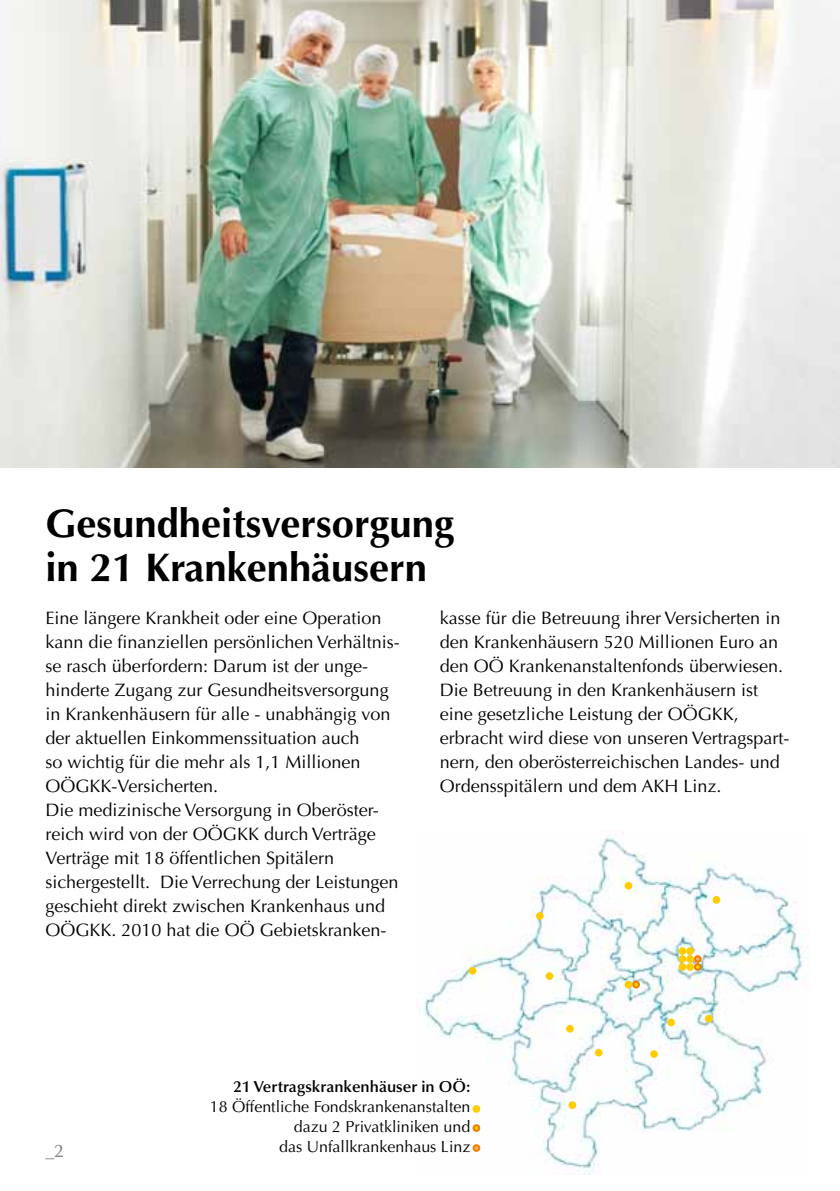
<style>
.page{position:relative;width:840px;height:1191px;background:#fff}
.page>*{position:absolute;margin:0;border:0;box-sizing:border-box;transform-origin:0 0}
.t1{font:700 40px/44px "Optima LT Std";color:#000}
.t2{font:18px/24px "Optima LT Std";color:#000}
.t3{font:500 18px "Optima LT Std";color:#87888a}
.t4{font:16px/20px "Optima LT Std";color:#000;text-align:right}
.t5{font:600 16px "Optima LT Std";color:#000}
</style>
<div class="page">
<img style="left:416px;top:830px;width:392px;height:344px">
<img style="left:0;top:0;width:839px;height:468px">
<div style="left:535px;top:912px;width:8px;height:7px;border:2px solid #fecc00;border-radius:50%"></div>
<div style="left:624px;top:882px;width:8px;height:7px;border:2px solid #fecc00;border-radius:50%"></div>
<div style="left:712px;top:896px;width:8px;height:7px;border:2px solid #fecc00;border-radius:50%"></div>
<div style="left:468px;top:967px;width:8px;height:7px;border:2px solid #fecc00;border-radius:50%"></div>
<div style="left:545px;top:972px;width:8px;height:8px;border:2px solid #fecc00;border-radius:50%"></div>
<div style="left:566px;top:1025px;width:7px;height:7px;border:2px solid #fecc00;border-radius:50%"></div>
<div style="left:594px;top:1049px;width:8px;height:7px;border:2px solid #fecc00;border-radius:50%"></div>
<div style="left:568px;top:1101px;width:8px;height:8px;border:2px solid #fecc00;border-radius:50%"></div>
<div style="left:649px;top:1050px;width:8px;height:8px;border:2px solid #fecc00;border-radius:50%"></div>
<div style="left:666px;top:1018px;width:8px;height:8px;border:2px solid #fecc00;border-radius:50%"></div>
<div style="left:704px;top:1014px;width:8px;height:8px;border:2px solid #fecc00;border-radius:50%"></div>
<div style="left:632px;top:980px;width:7px;height:8px;border:2px solid #ee7f00;border-radius:50%"></div>
<div style="left:693px;top:955px;width:8px;height:8px;border:2px solid #ee7f00;border-radius:50%"></div>
<div style="left:472px;top:1144px;width:8px;height:7px;border:2px solid #ee7f00;border-radius:50%"></div>
<div style="left:693px;top:963px;width:8px;height:7px;border:2px solid #ee7f00;border-radius:50%"></div>
<div style="left:472px;top:1124px;width:8px;height:8px;border:2px solid #ee7f00;border-radius:50%"></div>
<svg style="left:627px;top:981px;width:11px;height:6px"></svg>
<div style="left:624px;top:980px;width:8px;height:8px;border:2px solid #fecc00;border-radius:50%"></div>
<div style="left:472px;top:1105px;width:8px;height:7px;border:2px solid #fecc00;border-radius:50%"></div>
<div style="left:678px;top:947px;width:7px;height:8px;border:2px solid #fecc00;border-radius:50%"></div>
<div style="left:678px;top:955px;width:7px;height:8px;border:2px solid #fecc00;border-radius:50%"></div>
<div style="left:678px;top:963px;width:7px;height:7px;border:2px solid #fecc00;border-radius:50%"></div>
<div style="left:685px;top:947px;width:8px;height:8px;border:2px solid #fecc00;border-radius:50%"></div>
<svg style="left:679px;top:948px;width:21px;height:21px"></svg>
<div style="left:685px;top:963px;width:8px;height:7px;border:2px solid #fecc00;border-radius:50%"></div>
<h1 class="t1" style="left:45px;top:502px;width:410px">Gesundheitsversorgung in 21 Krankenhäusern</h1>
<p class="t2" style="left:45px;top:606px;width:356px">Eine längere Krankheit oder eine Operation kann die finanziellen persönlichen Verhältnis&shy;se rasch überfordern: Darum ist der unge&shy;hinderte Zugang zur Gesundheitsversorgung in Krankenhäusern für alle - unabhängig von der aktuellen Einkommenssituation auch<br>so wichtig für die mehr als 1,1 Millionen OÖGKK-Versicherten.<br>Die medizinische Versorgung in Oberöster&shy;reich wird von der OÖGKK durch Verträge Verträge mit 18 öffentlichen Spitälern sichergestellt. Die Verrechung der Leistungen geschieht direkt zwischen Krankenhaus und OÖGKK. 2010 hat die OÖ Gebietskranken-</p>
<p class="t2" style="left:439px;top:606px;width:351px">kasse für die Betreuung ihrer Versicherten in den Krankenhäusern 520 Millionen Euro an den OÖ Krankenanstaltenfonds überwiesen.<br>Die Betreuung in den Krankenhäusern ist eine gesetzliche Leistung der OÖGKK, erbracht wird diese von unseren Vertragspart&shy;nern, den oberösterreichischen Landes- und Ordensspitälern und dem AKH Linz.</p>
<p class="t3" style="left:45px;top:1141px;width:19px">_2</p>
<p class="t5" style="left:233px;top:1077px;width:238px">21 Vertragskrankenhäuser in OÖ:</p>
<p class="t4" style="left:210px;top:1097px;width:262px">18 Öffentliche Fondskrankenanstalten dazu 2 Privatkliniken und<br>das Unfallkrankenhaus Linz</p>
</div>
